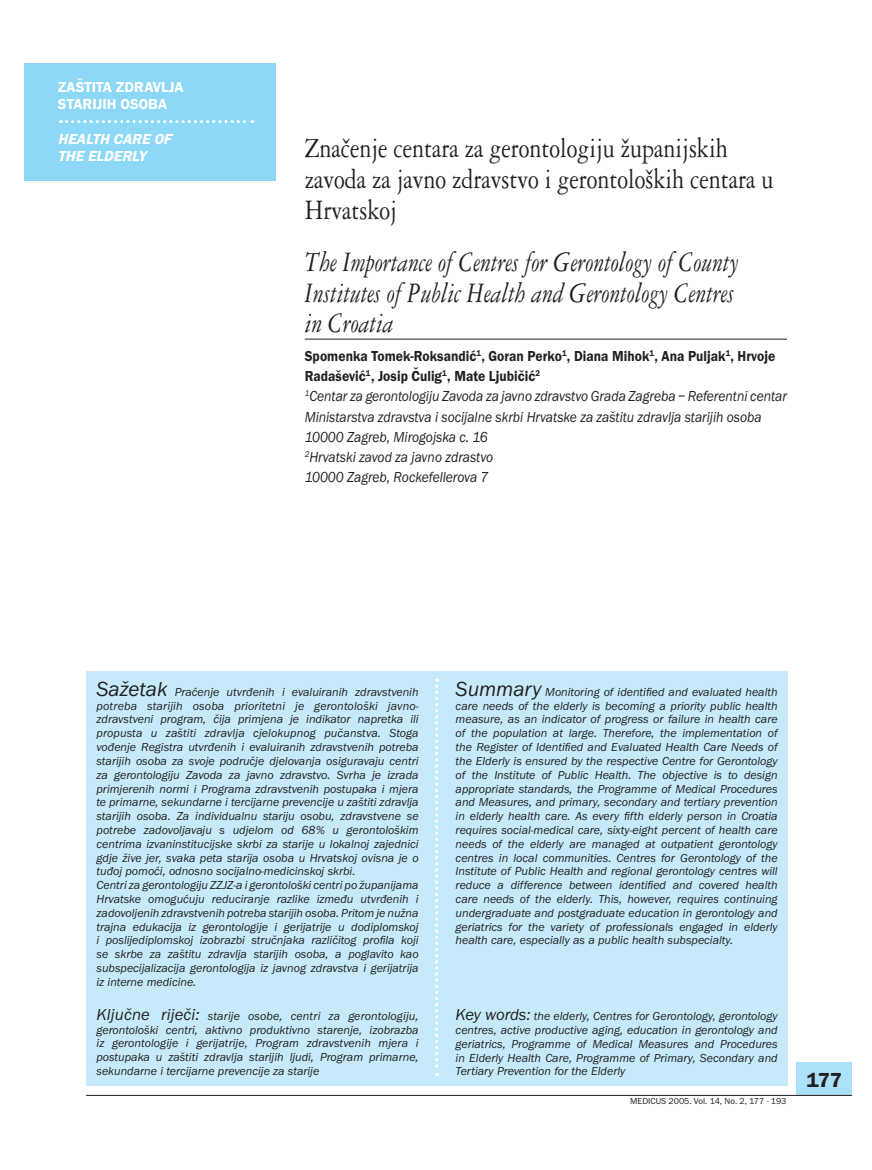
<style>
.page{position:relative;width:872px;height:1170px;background:#fff}
.page>*{position:absolute;margin:0;border:0;box-sizing:border-box;transform-origin:0 0}
.t1{font:italic 30px/30.8px "Garamond Three";color:#231f20;scale:.8 1}
.t2{font:30px/30.8px "Garamond Three";color:#231f20;scale:.8 1}
.t3{font:600 21px "Franklin Got ITCM";color:#231f20}
.t4{font:italic 15px/20.1px "Franklin Got ITCM";color:#231f20;scale:.9 1}
.t5{font:600 15px/17.2px "Franklin Got ITCM";color:#fff}
.t6{font:italic 600 15px/17.2px "Franklin Got ITCM";color:#fff}
.t7{font:italic 12px/13.8px "Franklin Got ITCM";color:#231f20;text-align:justify}
.t8{font:9px "Franklin Got ITCM";color:#231f20}
.s1{font-weight:600;font-style:normal}
.s2{font-size:21px}
.s3{font-size:16.5px}
</style>
<div class="page">
<div style="left:796px;top:1062px;width:55px;height:33px;background:#aae0f9"></div>
<hr style="left:86px;top:1094px;width:766px;height:1px;background:#231f20">
<div style="left:24px;top:63px;width:251px;height:117px;background:#8dd7f7"></div>
<div style="left:86px;top:671px;width:701px;height:414px;background:#c6eafa"></div>
<hr style="left:305px;top:339px;width:482px;height:1px;background:#231f20">
<svg style="left:435px;top:678px;width:3px;height:397px"></svg>
<svg style="left:60px;top:120px;width:193px;height:3px"></svg>
<p class="t5" style="left:58px;top:80px;width:127px">ZAŠTITA ZDRAVLJA<br>STARIJIH OSOBA</p>
<p class="t6" style="left:58px;top:131px;width:118px">HEALTH CARE OF<br>THE ELDERLY</p>
<h1 class="t2" style="left:305px;top:135px;width:587px">Značenje centara za gerontologiju županijskih zavoda za javno zdravstvo i gerontoloških centara u<br>Hrvatskoj</h1>
<h1 class="t1" style="left:305px;top:249px;width:544px">The Importance of Centres for Gerontology of County<br>Institutes of Public Health and Gerontology Centres in Croatia</h1>
<p class="t4" style="left:305px;top:347px;width:537px"><span class="s1">Spomenka Tomek-Roksandić</span><sup>1</sup><span class="s1">, Goran Perko</span><sup>1</sup><span class="s1">, Diana Mihok</span><sup>1</sup><span class="s1">, Ana Puljak</span><sup>1</sup><span class="s1">, Hrvoje Radašević</span><sup>1</sup><span class="s1">, Josip Čulig</span><sup>1</sup><span class="s1">, Mate Ljubičić</span><sup>2<br></sup><sup>1</sup>Centar za gerontologiju Zavoda za javno zdravstvo Grada Zagreba – Referentni centar Ministarstva zdravstva i socijalne skrbi Hrvatske za zaštitu zdravlja starijih osoba 10000 Zagreb, Mirogojska c. 16<br><sup>2</sup>Hrvatski zavod za javno zdrastvo<br>10000 Zagreb, Rockefellerova 7</p>
<p class="t7" style="left:96px;top:686px;width:323px;text-align:left"><span class="s2">Sažetak</span> Praćenje utvrđenih i evaluiranih zdravstvenih potreba starijih osoba prioritetni je gerontološki javno&shy;zdravstveni program, čija primjena je indikator napretka ili propusta u zaštiti zdravlja cjelokupnog pučanstva. Stoga vođenje Registra utvrđenih i evaluiranih zdravstvenih potreba starijih osoba za svoje područje djelovanja osiguravaju centri za gerontologiju Zavoda za javno zdravstvo. Svrha je izrada primjerenih normi i Programa zdravstvenih postupaka i mjera te primarne, sekundarne i tercijarne prevencije u zaštiti zdravlja starijih osoba. Za individualnu stariju osobu, zdravstvene se potrebe zadovoljavaju s udjelom od 68% u gerontološkim centrima izvaninstitucijske skrbi za starije u lokalnoj zajednici gdje žive jer, svaka peta starija osoba u Hrvatskoj ovisna je o tuđoj pomoći, odnosno socijalno-medicinskoj skrbi.<br>Centri za gerontologiju ZZJZ-a i gerontološki centri po županijama Hrvatske omogućuju reduciranje razlike između utvrđenih i zadovoljenih zdravstvenih potreba starijih osoba. Pritom je nužna trajna edukacija iz gerontologije i gerijatrije u dodiplomskoj i poslijediplomskoj izobrazbi stručnjaka različitog profila koji se skrbe za zaštitu zdravlja starijih osoba, a poglavito kao subspecijalizacija gerontologija iz javnog zdravstva i gerijatrija iz interne medicine.</p>
<p class="t7" style="left:96px;top:1009px;width:323px"><span class="s3">Ključne riječi:</span> starije osobe, centri za gerontologiju, gerontološki centri, aktivno produktivno starenje, izobrazba iz gerontologije i gerijatrije, Program zdravstvenih mjera i postupaka u zaštiti zdravlja starijih ljudi, Program primarne, sekundarne i tercijarne prevencije za starije</p>
<p class="t7" style="left:455px;top:686px;width:323px"><span class="s2">Summary</span> Monitoring of identified and evaluated health care needs of the elderly is becoming a priority public health measure, as an indicator of progress or failure in health care of the population at large. Therefore, the implementation of the Register of Identified and Evaluated Health Care Needs of the Elderly is ensured by the respective Centre for Gerontology of the Institute of Public Health. The objective is to design appropriate standards, the Programme of Medical Procedures and Measures, and primary, secondary and tertiary prevention in elderly health care. As every fifth elderly person in Croatia requires social-medical care, sixty-eight percent of health care needs of the elderly are managed at outpatient gerontology centres in local communities. Centres for Gerontology of the Institute of Public Health and regional gerontology centres will reduce a difference between identified and covered health care needs of the elderly. This, however, requires continuing undergraduate and postgraduate education in gerontology and geriatrics for the variety of professionals engaged in elderly health care, especially as a public health subspecialty.</p>
<p class="t7" style="left:455px;top:1010px;width:323px"><span class="s3">Key words:</span> the elderly, Centres for Gerontology, gerontology centres, active productive aging, education in gerontology and geriatrics, Programme of Medical Measures and Procedures in Elderly Health Care, Programme of Primary, Secondary and Tertiary Prevention for the Elderly</p>
<p class="t8" style="left:630px;top:1097px;width:158px">MEDICUS 2005. Vol. 14, No. 2, 177 - 193</p>
<h2 class="t3" style="left:806px;top:1072px;width:37px">177</h2>
</div>
